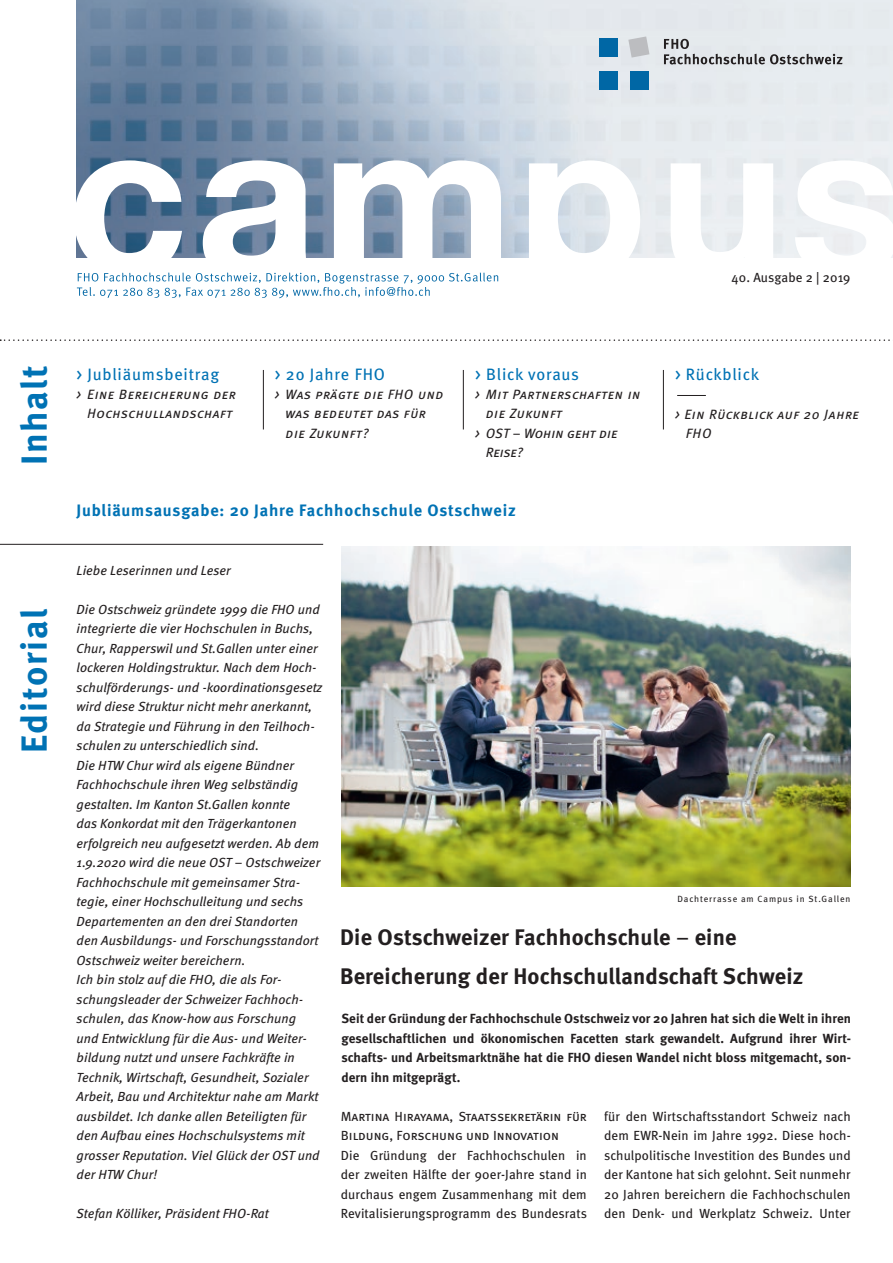
<style>
.page{position:relative;width:893px;height:1263px;background:#fff}
.page>*{position:absolute;margin:0;border:0;box-sizing:border-box;transform-origin:0 0}
.t1{font:700 36.15px "Meta";letter-spacing:.045em;color:#0072b4}
.t2{font:700 22.5px/39px "Meta";letter-spacing:.01em;color:#231f20}
.t3{font:16.5px "Meta";letter-spacing:.05em;color:#0072b4}
.t4{font:700 16.5px "Meta";letter-spacing:.05em;color:#0072b4}
.t5{font:13.5px/19.5px "Meta Book Italic Caps";letter-spacing:.04em;color:#231f20}
.t6{font:13.5px "Meta Book Italic Caps";letter-spacing:.005em;color:#231f20}
.t7{font:italic 13.2px/19.5px "Meta";letter-spacing:.01em;color:#231f20}
.t8{font:13.2px/19.5px "Meta";letter-spacing:.01em;color:#231f20;text-align:justify}
.t9{font:700 13.2px/19.5px "Meta";letter-spacing:.01em;color:#231f20;text-align:justify}
.t10{font:13.2px/19.5px "Meta Book Caps";color:#231f20}
.t11{font:9px "Meta";letter-spacing:.1em;color:#231f20}
.s1{font-family:"Meta"}
.s2{font-style:normal}
.s3{font-weight:400}
</style>
<div class="page">
<svg style="left:0;top:339px;width:890px;height:2px"></svg>
<hr style="left:263px;top:370px;width:1px;height:59px;background:#231f20">
<hr style="left:463px;top:370px;width:1px;height:59px;background:#231f20">
<hr style="left:663px;top:370px;width:1px;height:59px;background:#231f20">
<svg style="left:677px;top:395px;width:29px;height:1px"></svg>
<hr style="left:0;top:544px;width:323px;height:1px;background:#231f20">
<img style="left:341px;top:546px;width:509px;height:340px">
<img style="left:77px;top:0;width:816px;height:257px">
<svg style="left:76px;top:160px;width:425px;height:138px"></svg>
<svg style="left:527px;top:160px;width:113px;height:98px"></svg>
<svg style="left:669px;top:163px;width:104px;height:95px"></svg>
<svg style="left:793px;top:160px;width:100px;height:98px"></svg>
<div style="left:599px;top:38px;width:18px;height:19px;background:#0067a5"></div>
<svg style="left:628px;top:36px;width:21px;height:22px"></svg>
<div style="left:599px;top:71px;width:18px;height:18px;background:#0067a5"></div>
<div style="left:630px;top:71px;width:18px;height:18px;background:#0067a5"></div>
<svg style="left:664px;top:39px;width:178px;height:26px;background:#c2c5c8"></svg>
<p class="t8" style="left:731px;top:268px;width:120px">40. Ausgabe 2 | 2019</p>
<h1 class="t1" style="left:13px;top:465px;width:101px;rotate:-90deg">Inhalt</h1>
<h1 class="t1" style="left:13px;top:753px;width:145px;rotate:-90deg">Editorial</h1>
<p class="t3" style="left:77px;top:364px;width:144px">&gt; Jubliäumsbeitrag</p>
<p class="t5" style="left:77px;top:384px;width:161px;text-align:center">&gt; Eine Bereicherung der<br>Hochschullandschaft</p>
<p class="t3" style="left:275px;top:364px;width:111px">&gt; 2o Jahre FHO</p>
<p class="t5" style="left:286px;top:384px;width:159px;text-indent:-11px">&gt; Was prägte die FHO und was bedeutet das für die Zukunft?</p>
<p class="t3" style="left:475px;top:364px;width:105px">&gt; Blick voraus</p>
<p class="t5" style="left:475px;top:384px;width:167px">&gt; Mit Partnerschaften in</p>
<p class="t5" style="left:486px;top:404px;width:78px">die Zukunft</p>
<p class="t6" style="left:475px;top:425px;width:144px">&gt; OST <span class="s1">–</span> Wohin geht die</p>
<p class="t5" style="left:486px;top:443px;width:39px">Reise?</p>
<p class="t4" style="left:77px;top:501px;width:441px">Jubliäumsausgabe: 20 Jahre Fachhochschule Ostschweiz</p>
<p class="t3" style="left:675px;top:364px;width:85px">&gt; Rückblick</p>
<p class="t5" style="left:686px;top:404px;width:174px;text-indent:-11px">&gt; Ein Rückblick auf 20 Jahre<br>FHO</p>
<p class="t7" style="left:77px;top:560px;width:156px">Liebe Leserinnen und Leser</p>
<p class="t7" style="left:77px;top:599px;width:247px">Die Ostschweiz gründete 1999 die FHO und integrierte die vier Hochschulen in Buchs, Chur, Rapperswil und St.Gallen unter einer lockeren Holdingstruktur. Nach dem Hoch&shy;schulförderungs- und -koordinationsgesetz wird diese Struktur nicht mehr anerkannt, da Strategie und Führung in den Teilhoch&shy;schulen zu unterschiedlich sind.<br>Die HTW Chur wird als eigene Bündner Fachhochschule ihren Weg selbständig gestalten. Im Kanton St.Gallen konnte<br>das Konkordat mit den Trägerkantonen erfolgreich neu aufgesetzt werden. Ab dem 1.9.2020 wird die neue OST <span class="s2">–</span> Ostschweizer Fachhochschule mit gemeinsamer Stra&shy;tegie, einer Hochschulleitung und sechs Departementen an den drei Standorten den Ausbildungs- und Forschungsstandort Ostschweiz weiter bereichern.<br>Ich bin stolz auf die FHO, die als For&shy;schungsleader der Schweizer Fachhoch&shy;schulen, das Know-how aus Forschung<br>und Entwicklung für die Aus- und Weiter&shy;bildung nutzt und unsere Fachkräfte in Technik, Wirtschaft, Gesundheit, Sozialer Arbeit, Bau und Architektur nahe am Markt ausbildet. Ich danke allen Beteiligten für den Aufbau eines Hochschulsystems mit grosser Reputation. Viel Glück der OST und der HTW Chur!</p>
<p class="t7" style="left:77px;top:1204px;width:194px">Stefan Kölliker, Präsident FHO-Rat</p>
<p class="t11" style="left:677px;top:893px;width:175px">Dachterrasse am Campus in St.Gallen</p>
<h2 class="t2" style="left:340px;top:918px;width:465px">Die Ostschweizer Fachhochschule <span class="s3">–</span> eine<br>Bereicherung der Hochschullandschaft Schweiz</h2>
<p class="t9" style="left:341px;top:1009px;width:511px">Seit der Gründung der Fachhochschule Ostschweiz vor 20 Jahren hat sich die Welt in ihren gesellschaftlichen und ökonomischen Facetten stark gewandelt. Aufgrund ihrer Wirt&shy;schafts- und Arbeitsmarktnähe hat die FHO diesen Wandel nicht bloss mitgemacht, son&shy;dern ihn mitgeprägt.</p>
<p class="t10" style="left:341px;top:1106px;width:248px">Martina Hirayama, Staatssekretärin für<br>Bildung, Forschung und Innovation</p>
<p class="t8" style="left:341px;top:1145px;width:248px">Die Gründung der Fachhochschulen in der zweiten Hälfte der 90er-Jahre stand in durchaus engem Zusammenhang mit dem Revitalisierungsprogramm des Bundesrats</p>
<p class="t8" style="left:604px;top:1106px;width:248px">für den Wirtschaftsstandort Schweiz nach dem EWR-Nein im Jahre 1992. Diese hoch&shy;schulpolitische Investition des Bundes und der Kantone hat sich gelohnt. Seit nunmehr 20 Jahren bereichern die Fachhochschulen den Denk- und Werkplatz Schweiz. Unter</p>
</div>
